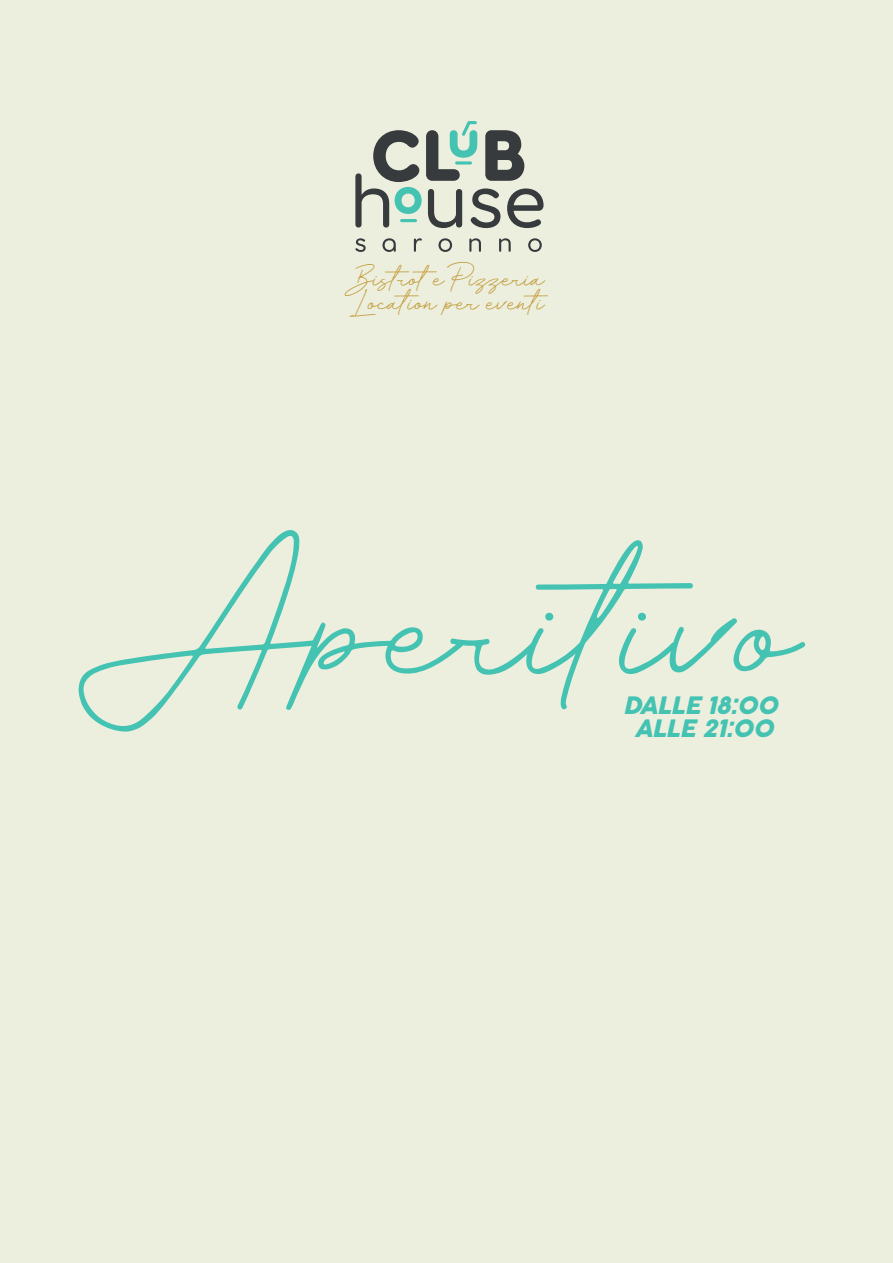
<style>
.page{position:relative;width:893px;height:1263px;background:#ecefde}
.page>*{position:absolute;margin:0;border:0;box-sizing:border-box;transform-origin:0 0}
.t1{font:178.65px "Velocity DEMO Regular";color:#44c2b2}
.t2{font:27.75px/24px "Velocity DEMO Regular";color:#c59e3f}
.t3{font:italic 24px/22.8px "Cocogoose Pro";letter-spacing:-.02em;color:#44c2b2;text-align:center}
</style>
<div class="page">
<svg style="left:355px;top:121px;width:189px;height:107px"></svg>
<svg style="left:355px;top:238px;width:11px;height:14px"></svg>
<svg style="left:382px;top:238px;width:14px;height:14px"></svg>
<svg style="left:414px;top:238px;width:8px;height:14px"></svg>
<svg style="left:499px;top:238px;width:12px;height:14px"></svg>
<svg style="left:469px;top:238px;width:12px;height:14px"></svg>
<svg style="left:528px;top:238px;width:14px;height:14px"></svg>
<svg style="left:438px;top:238px;width:14px;height:14px"></svg>
<p class="t2" style="left:355px;top:268px;width:201px">Bistrote Pizzeria<br>Location per eventi</p>
<h1 class="t1" style="left:77px;top:526px;width:723px">Aperitivo</h1>
<p class="t3" style="left:623px;top:695px;width:156px">DALLE 18:00<br>ALLE 21:00</p>
</div>
